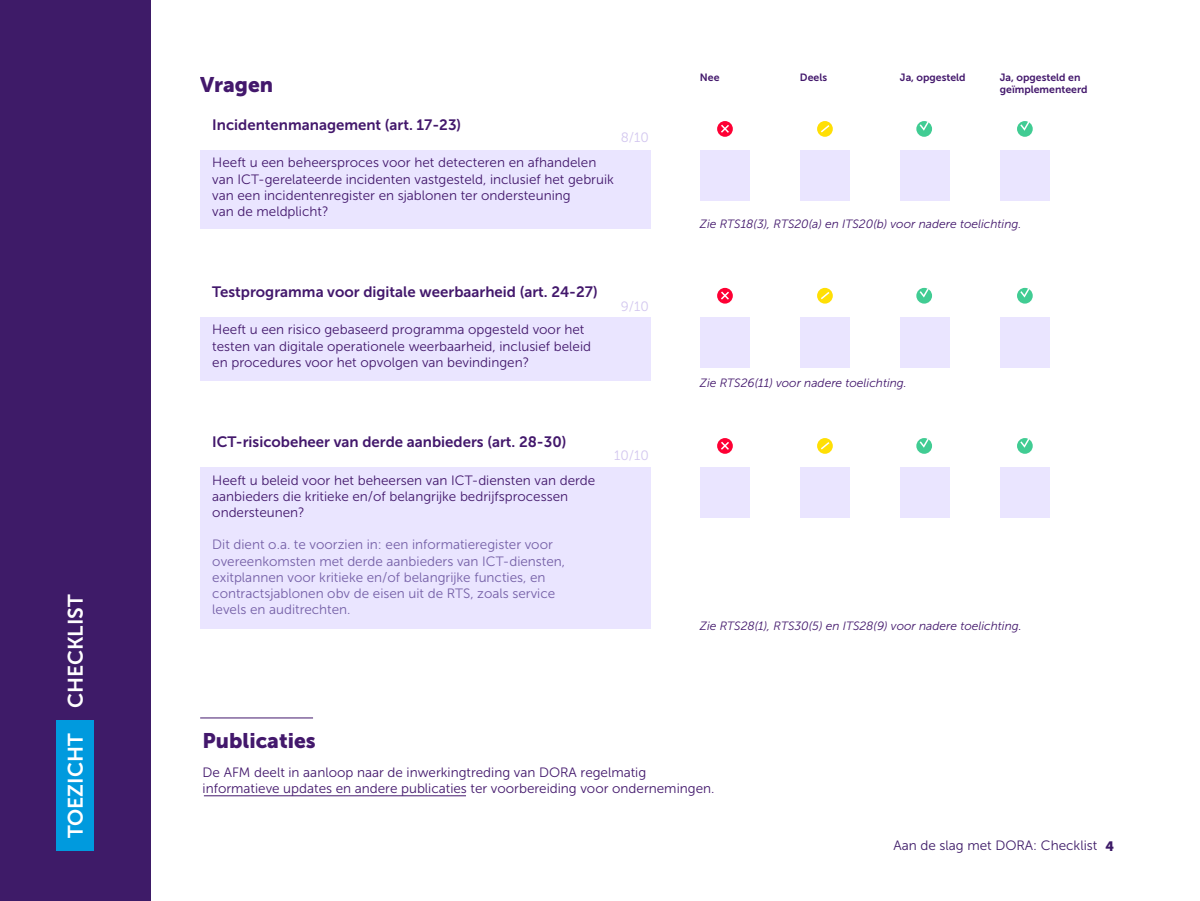
<style>
.page{position:relative;width:1200px;height:901px;background:#fff}
.page>*{position:absolute;margin:0;border:0;box-sizing:border-box;transform-origin:0 0}
.t1{font:21px "Museo Sans 700";color:#fff}
.t2{font:21px "Museo Sans 900";color:#43186c}
.t3{font:15px "Museo Sans 700";color:#43186c}
.t4{font:13.5px/16.2px "Museo Sans 300";color:#43186c}
.t5{font:13.5px/16.2px "Museo Sans 300";color:#7560a7}
.t6{font:13.5px "Museo Sans 300";color:#3e1b68}
.t7{font:13.5px "Museo Sans 300";color:#d3c7ef}
.t8{font:13.5px "Museo Sans 900";color:#3e1b68}
.t9{font:italic 12px "Museo Sans 300";color:#43186c}
.t10{font:10.5px/12.6px "Museo Sans 700";color:#43186c}
</style>
<div class="page">
<div style="left:0;top:0;width:150px;height:900px;background:#3e1b68"></div>
<div style="left:56px;top:720px;width:38px;height:130px;background:#009ade"></div>
<div style="left:200px;top:150px;width:450px;height:79px;background:#eae5ff"></div>
<div style="left:700px;top:151px;width:50px;height:50px;background:#eae5ff"></div>
<div style="left:800px;top:151px;width:50px;height:50px;background:#eae5ff"></div>
<div style="left:900px;top:151px;width:50px;height:50px;background:#eae5ff"></div>
<div style="left:1000px;top:151px;width:50px;height:50px;background:#eae5ff"></div>
<div style="left:200px;top:317px;width:450px;height:63px;background:#eae5ff"></div>
<div style="left:700px;top:317px;width:50px;height:50px;background:#eae5ff"></div>
<div style="left:800px;top:317px;width:50px;height:50px;background:#eae5ff"></div>
<div style="left:900px;top:317px;width:50px;height:50px;background:#eae5ff"></div>
<div style="left:1000px;top:317px;width:50px;height:50px;background:#eae5ff"></div>
<div style="left:1017px;top:288px;width:16px;height:15px;background:#41cc93;border-radius:50%"></div>
<svg style="left:1019px;top:287px;width:12px;height:11px"></svg>
<div style="left:916px;top:288px;width:16px;height:15px;background:#41cc93;border-radius:50%"></div>
<svg style="left:918px;top:287px;width:12px;height:11px"></svg>
<svg style="left:817px;top:288px;width:16px;height:15px"></svg>
<svg style="left:819px;top:290px;width:12px;height:11px"></svg>
<svg style="left:717px;top:288px;width:16px;height:15px"></svg>
<svg style="left:719px;top:290px;width:12px;height:11px"></svg>
<div style="left:200px;top:467px;width:450px;height:161px;background:#eae5ff"></div>
<div style="left:700px;top:467px;width:50px;height:50px;background:#eae5ff"></div>
<div style="left:800px;top:467px;width:50px;height:50px;background:#eae5ff"></div>
<div style="left:900px;top:467px;width:50px;height:50px;background:#eae5ff"></div>
<div style="left:1000px;top:467px;width:50px;height:50px;background:#eae5ff"></div>
<div style="left:1017px;top:438px;width:16px;height:15px;background:#41cc93;border-radius:50%"></div>
<svg style="left:1019px;top:438px;width:12px;height:10px"></svg>
<div style="left:916px;top:438px;width:16px;height:15px;background:#41cc93;border-radius:50%"></div>
<svg style="left:918px;top:438px;width:12px;height:10px"></svg>
<svg style="left:817px;top:438px;width:16px;height:15px"></svg>
<svg style="left:819px;top:440px;width:12px;height:11px"></svg>
<svg style="left:717px;top:438px;width:16px;height:15px"></svg>
<svg style="left:719px;top:440px;width:12px;height:11px"></svg>
<svg style="left:1017px;top:121px;width:16px;height:16px"></svg>
<svg style="left:1019px;top:121px;width:12px;height:11px"></svg>
<svg style="left:916px;top:121px;width:16px;height:16px"></svg>
<svg style="left:918px;top:121px;width:12px;height:11px"></svg>
<svg style="left:817px;top:121px;width:16px;height:16px"></svg>
<svg style="left:819px;top:123px;width:12px;height:11px"></svg>
<svg style="left:717px;top:121px;width:16px;height:16px"></svg>
<svg style="left:719px;top:123px;width:12px;height:11px"></svg>
<hr style="left:200px;top:717px;width:113px;height:1px;background:#43186c">
<hr style="left:204px;top:795px;width:262px;height:1px;background:#43186c">
<h1 class="t1" style="left:64px;top:837px;width:245px;rotate:-90deg">TOEZICHT CHECKLIST</h1>
<h1 class="t2" style="left:200px;top:73px;width:75px">Vragen</h1>
<p class="t10" style="left:700px;top:71px;width:21px">Nee</p>
<p class="t10" style="left:800px;top:71px;width:29px">Deels</p>
<p class="t10" style="left:900px;top:71px;width:67px">Ja, opgesteld</p>
<p class="t10" style="left:1000px;top:71px;width:89px">Ja, opgesteld en geïmplementeerd</p>
<p class="t3" style="left:212px;top:116px;width:250px">Incidentenmanagement (art. 17-23)</p>
<p class="t4" style="left:212px;top:155px;width:403px">Heeft u een beheersproces voor het detecteren en afhandelen van ICT-gerelateerde incidenten vastgesteld, inclusief het gebruik van een incidentenregister en sjablonen ter ondersteuning<br>van de meldplicht?</p>
<p class="t7" style="left:621px;top:130px;width:30px">8/10</p>
<p class="t3" style="left:212px;top:283px;width:387px">Testprogramma voor digitale weerbaarheid (art. 24-27)</p>
<p class="t4" style="left:212px;top:321px;width:380px">Heeft u een risico gebaseerd programma opgesteld voor het testen van digitale operationele weerbaarheid, inclusief beleid en procedures voor het opvolgen van bevindingen?</p>
<p class="t7" style="left:621px;top:298px;width:30px">9/10</p>
<p class="t3" style="left:212px;top:433px;width:356px">ICT-risicobeheer van derde aanbieders (art. 28-30)</p>
<p class="t4" style="left:212px;top:471px;width:385px">Heeft u beleid voor het beheersen van ICT-diensten van derde aanbieders die kritieke en/of belangrijke bedrijfsprocessen ondersteunen?</p>
<p class="t5" style="left:212px;top:536px;width:354px">Dit dient o.a. te voorzien in: een informatieregister voor overeenkomsten met derde aanbieders van ICT-diensten, exitplannen voor kritieke en/of belangrijke functies, en contractsjablonen obv de eisen uit de RTS, zoals service levels en auditrechten.</p>
<p class="t7" style="left:614px;top:447px;width:36px">10/10</p>
<p class="t9" style="left:700px;top:217px;width:323px">Zie RTS18(3), RTS20(a) en ITS20(b) voor nadere toelichting.</p>
<p class="t9" style="left:700px;top:376px;width:208px">Zie RTS26(11) voor nadere toelichting.</p>
<p class="t9" style="left:700px;top:618px;width:323px">Zie RTS28(1), RTS30(5) en ITS28(9) voor nadere toelichting.</p>
<h1 class="t2" style="left:203px;top:728px;width:115px">Publicaties</h1>
<p class="t4" style="left:203px;top:763px;width:513px">De AFM deelt in aanloop naar de inwerkingtreding van DORA regelmatig informatieve updates en andere publicaties ter voorbereiding voor ondernemingen.</p>
<p class="t6" style="left:894px;top:837px;width:205px">Aan de slag met DORA: Checklist</p>
<p class="t8" style="left:1106px;top:838px;width:10px">4</p>
</div>
